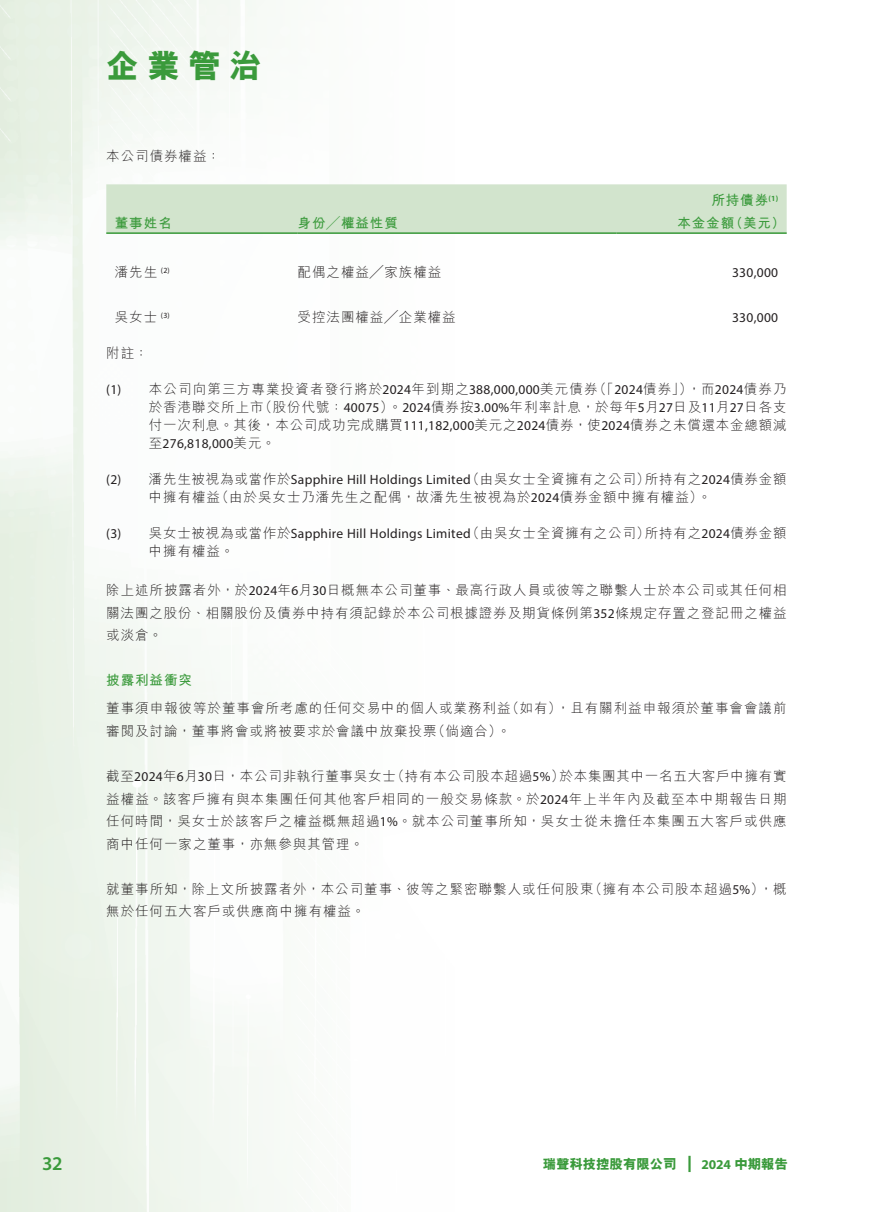
<style>
.page{position:relative;width:893px;height:1212px;background:#fff}
.page>*{position:absolute;margin:0;border:0;box-sizing:border-box;transform-origin:0 0}
.t1{font:800 33px "M Hei HK";color:#3a9a3b}
.t2{font:600 19.5px "Myriad Pro";color:#3a9a3b}
.t3{font:300 13.5px/22.5px "M Hei HK";letter-spacing:.07em;color:#231f20;text-align:justify}
.t4{font:13.5px "Myriad Pro";letter-spacing:.02em;color:#231f20}
.t5{font:700 13.5px/22.5px "M Hei HK";letter-spacing:.07em;color:#3a9a3b}
.t6{font:800 13.5px "M Hei HK";letter-spacing:-.01em;color:#3a9a3b}
.s1{font-family:"Myriad Pro";font-weight:400}
.s2{font-family:"M Hei HK";font-weight:300}
.s3{font-family:"Myriad Pro";font-weight:700;font-size:16.2px}
.s4{font-family:"Myriad Pro";font-weight:700}
</style>
<div class="page">
<div style="left:106px;top:184px;width:681px;height:48px;background:#d2e4cd"></div>
<hr style="left:106px;top:232px;width:192px;height:2px;background:#3a9a3b">
<hr style="left:298px;top:232px;width:319px;height:2px;background:#3a9a3b">
<hr style="left:617px;top:232px;width:170px;height:2px;background:#3a9a3b">
<h1 class="t1" style="left:106px;top:44px;width:157px">企業管治</h1>
<p class="t3" style="left:106px;top:144px;width:116px">本公司債券權益：</p>
<p class="t5" style="left:115px;top:210px;width:58px">董事姓名</p>
<p class="t5" style="left:298px;top:210px;width:102px">身份╱權益性質</p>
<p class="t5" style="left:677px;top:188px;width:109px;text-indent:34px">所持債券<sup>(1)</sup>本金金額（美元）</p>
<p class="t3" style="left:115px;top:260px;width:56px">潘先生 <sup>(2)</sup></p>
<p class="t3" style="left:298px;top:260px;width:145px">配偶之權益╱家族權益</p>
<p class="t4" style="left:732px;top:264px;width:48px">330,000</p>
<p class="t3" style="left:115px;top:305px;width:56px">吳女士 <sup>(3)</sup></p>
<p class="t3" style="left:298px;top:305px;width:160px">受控法團權益╱企業權益</p>
<p class="t4" style="left:732px;top:309px;width:48px">330,000</p>
<p class="t3" style="left:106px;top:341px;width:43px">附註：</p>
<p class="t3" style="left:149px;top:379px;width:639px;line-height:18px;text-indent:-43px"><span class="s1">(1)</span> 本公司向第三方專業投資者發行將於<span class="s1">2024</span>年到期之<span class="s1">388,000,000</span>美元債券（「<span class="s1">2024</span>債券」），而<span class="s1">2024</span>債券乃於香港聯交所上市（股份代號：<span class="s1">40075</span>）。<span class="s1">2024</span>債券按<span class="s1">3.00%</span>年利率計息，於每年<span class="s1">5</span>月<span class="s1">27</span>日及<span class="s1">11</span>月<span class="s1">27</span>日各支付一次利息。其後，本公司成功完成購買<span class="s1">111,182,000</span>美元之<span class="s1">2024</span>債券，使<span class="s1">2024</span>債券之未償還本金總額減</p>
<p class="t4" style="left:149px;top:435px;width:128px"><span class="s2">至</span>276,818,000<span class="s2">美元。</span></p>
<p class="t4" style="left:106px;top:471px;width:682px">(2) <span class="s2">潘先生被視為或當作於</span>Sapphire Hill Holdings Limited<span class="s2">（由吳女士全資擁有之公司）所持有之</span>2024<span class="s2">債券金額</span></p>
<p class="t3" style="left:149px;top:485px;width:564px">中擁有權益（由於吳女士乃潘先生之配偶，故潘先生被視為於<span class="s1">2024</span>債券金額中擁有權益）。</p>
<p class="t4" style="left:106px;top:525px;width:682px">(3) <span class="s2">吳女士被視為或當作於</span>Sapphire Hill Holdings Limited<span class="s2">（由吳女士全資擁有之公司）所持有之</span>2024<span class="s2">債券金額</span></p>
<p class="t3" style="left:149px;top:539px;width:87px">中擁有權益。</p>
<p class="t3" style="left:106px;top:579px;width:682px">除上述所披露者外，於<span class="s1">2024</span>年<span class="s1">6</span>月<span class="s1">30</span>日概無本公司董事、最高行政人員或彼等之聯繫人士於本公司或其任何相關法團之股份、相關股份及債券中持有須記錄於本公司根據證券及期貨條例第<span class="s1">352</span>條規定存置之登記冊之權益或淡倉。</p>
<p class="t5" style="left:106px;top:668px;width:87px">披露利益衝突</p>
<p class="t3" style="left:106px;top:697px;width:682px">董事須申報彼等於董事會所考慮的任何交易中的個人或業務利益（如有），且有關利益申報須於董事會會議前審閱及討論，董事將會或將被要求於會議中放棄投票（倘適合）。</p>
<p class="t3" style="left:106px;top:764px;width:682px">截至<span class="s1">2024</span>年<span class="s1">6</span>月<span class="s1">30</span>日，本公司非執行董事吳女士（持有本公司股本超過<span class="s1">5%</span>）於本集團其中一名五大客戶中擁有實益權益。該客戶擁有與本集團任何其他客戶相同的一般交易條款。於<span class="s1">2024</span>年上半年內及截至本中期報告日期任何時間，吳女士於該客戶之權益概無超過<span class="s1">1%</span>。就本公司董事所知，吳女士從未擔任本集團五大客戶或供應商中任何一家之董事，亦無參與其管理。</p>
<p class="t3" style="left:106px;top:877px;width:682px">就董事所知，除上文所披露者外，本公司董事、彼等之緊密聯繫人或任何股東（擁有本公司股本超過<span class="s1">5%</span>），概無於任何五大客戶或供應商中擁有權益。</p>
<h2 class="t2" style="left:42px;top:1151px;width:22px">32</h2>
<p class="t6" style="left:543px;top:1155px;width:247px">瑞聲科技控股有限公司 <span class="s3">|</span> <span class="s4">2024</span> 中期報告</p>
</div>
